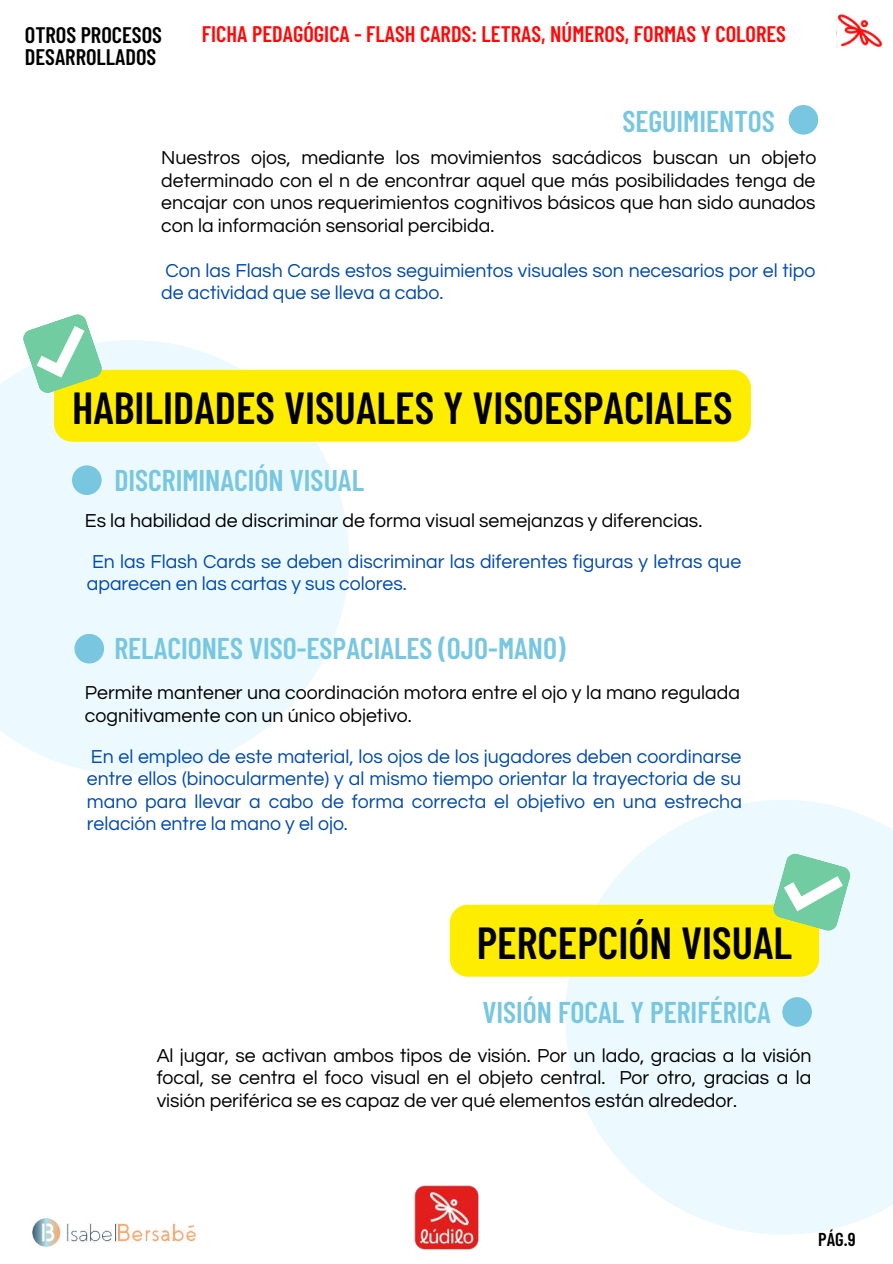
<style>
.page{position:relative;width:893px;height:1264px;background:#fff}
.page>*{position:absolute;margin:0;border:0;box-sizing:border-box;transform-origin:0 0}
.t1{font:600 44.85px "Barlow Condensed";color:#000}
.t2{font:600 30px "Barlow Condensed";color:#78c6e0}
.t3{font:600 22.5px "Barlow Condensed";color:#ff0909}
.t4{font:600 22.5px/22.5px "Barlow Condensed";color:#000}
.t5{font:19.5px/22.5px "Questrial";color:#000;text-align:justify}
.t6{font:19.5px/22.5px "Questrial";color:#004aad}
.t7{font:600 18.6px "Barlow Condensed";color:#000}
</style>
<div class="page">
<svg style="left:565px;top:800px;width:327px;height:434px;fill:#ecfaff"></svg>
<svg style="left:450px;top:851px;width:402px;height:125px"></svg>
<div style="left:782px;top:997px;width:29px;height:29px;background:#78c6e0;border-radius:50%"></div>
<svg style="left:0;top:340px;width:349px;height:435px;background:#eefafe"></svg>
<div style="left:54px;top:370px;width:696px;height:72px;background:#ffed00"></div>
<svg style="left:20px;top:314px;width:84px;height:81px"></svg>
<div style="left:72px;top:465px;width:30px;height:30px;background:#78c6e0;border-radius:50%"></div>
<div style="left:74px;top:634px;width:30px;height:29px;background:#78c6e0;border-radius:50%"></div>
<div style="left:788px;top:105px;width:30px;height:30px;background:#78c6e0;border-radius:50%"></div>
<img style="left:414px;top:1185px;width:64px;height:64px">
<img style="left:32px;top:1218px;width:164px;height:29px">
<img style="left:836px;top:14px;width:46px;height:34px">
<p class="t4" style="left:25px;top:23px;width:138px">OTROS PROCESOS<br>DESARROLLADOS</p>
<p class="t3" style="left:202px;top:19px;width:585px">FICHA PEDAGÓGICA - FLASH CARDS: LETRAS, NÚMEROS, FORMAS Y COLORES</p>
<h2 class="t2" style="left:622px;top:102px;width:154px">SEGUIMIENTOS</h2>
<p class="t5" style="left:161px;top:147px;width:656px">Nuestros ojos, mediante los movimientos sacádicos buscan un objeto determinado con el n de encontrar aquel que más posibilidades tenga de encajar con unos requerimientos cognitivos básicos que han sido aunados con la información sensorial percibida.</p>
<p class="t6" style="left:161px;top:259px;width:655px">Con las Flash Cards estos seguimientos visuales son necesarios por el tipo de actividad que se lleva a cabo.</p>
<h1 class="t1" style="left:72px;top:379px;width:662px">HABILIDADES VISUALES Y VISOESPACIALES</h1>
<h2 class="t2" style="left:114px;top:461px;width:251px">DISCRIMINACIÓN VISUAL</h2>
<p class="t5" style="left:85px;top:510px;width:619px">Es la habilidad de discriminar de forma visual semejanzas y diferencias.</p>
<p class="t6" style="left:87px;top:550px;width:655px">En las Flash Cards se deben discriminar las diferentes figuras y letras que aparecen en las cartas y sus colores.</p>
<h2 class="t2" style="left:114px;top:629px;width:452px">RELACIONES VISO-ESPACIALES (OJO-MANO)</h2>
<p class="t5" style="left:85px;top:682px;width:656px">Permite mantener una coordinación motora entre el ojo y la mano regulada cognitivamente con un único objetivo.</p>
<p class="t6" style="left:87px;top:745px;width:656px;text-align:justify">En el empleo de este material, los ojos de los jugadores deben coordinarse entre ellos (binocularmente) y al mismo tiempo orientar la trayectoria de su mano para llevar a cabo de forma correcta el objetivo en una estrecha relación entre la mano y el ojo.</p>
<h1 class="t1" style="left:476px;top:913px;width:317px">PERCEPCIÓN VISUAL</h1>
<h2 class="t2" style="left:482px;top:992px;width:290px">VISIÓN FOCAL Y PERIFÉRICA</h2>
<p class="t5" style="left:157px;top:1044px;width:656px">Al jugar, se activan ambos tipos de visión. Por un lado, gracias a la visión focal, se centra el foco visual en el objeto central. Por otro, gracias a la visión periférica se es capaz de ver qué elementos están alrededor.</p>
<p class="t7" style="left:818px;top:1226px;width:39px">PÁG.9</p>
</div>
